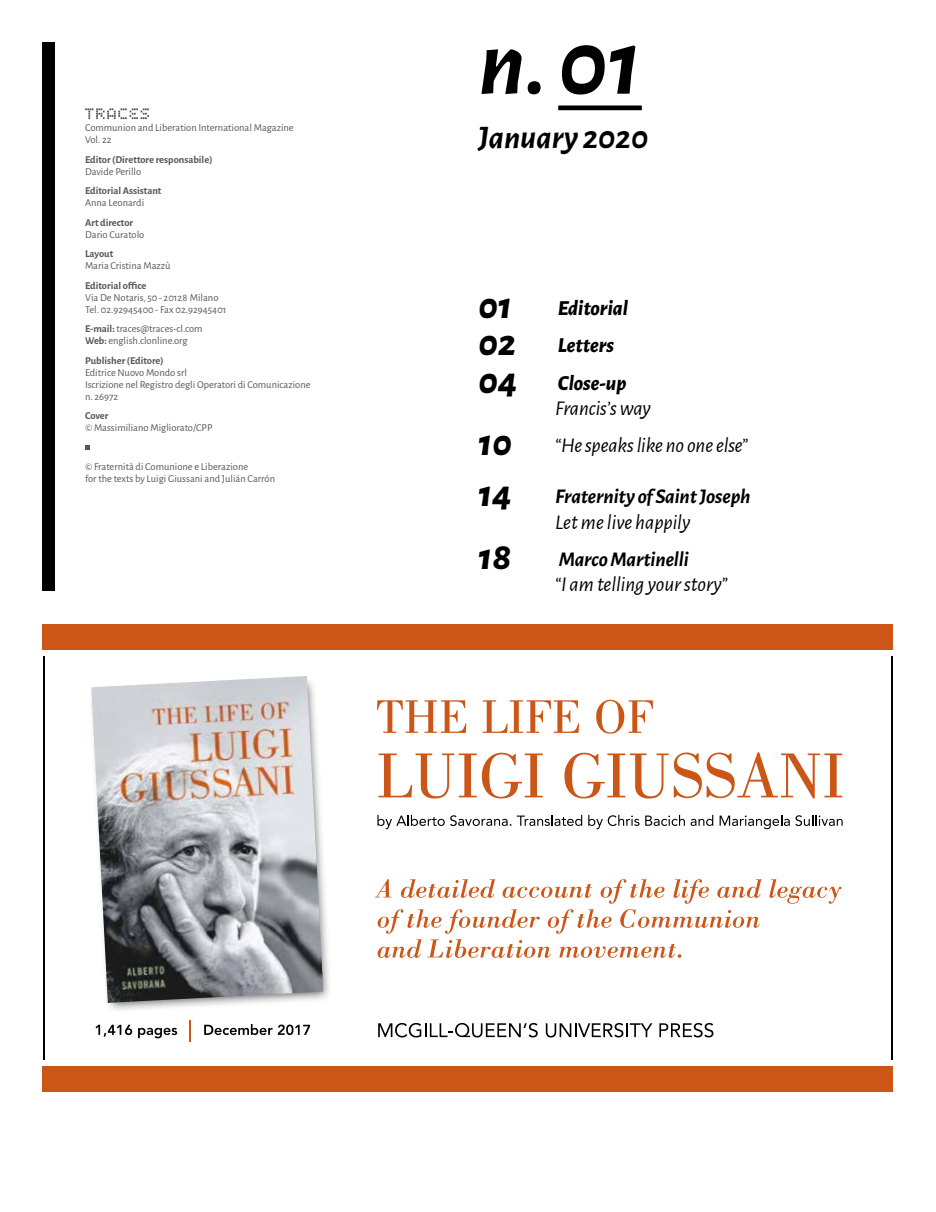
<style>
.page{position:relative;width:936px;height:1212px;background:#fff}
.page>*{position:absolute;margin:0;border:0;box-sizing:border-box;transform-origin:0 0}
.t1{font:italic 700 94.5px "Alegreya Sans";color:#000}
.t2{font:italic 800 37.5px "Alegreya Sans";color:#000}
.t3{font:italic 700 33px "Alegreya Sans";color:#000}
.t4{font:italic 21px/37.5px "Alegreya Sans";letter-spacing:-.005em;color:#000}
.t5{font:italic 700 21px/25.2px "Alegreya Sans";letter-spacing:-.005em;color:#000}
.t6{font:italic 800 21px/37.5px "Alegreya Sans";color:#000}
.t7{font:10.5px/12px "Alegreya Sans";color:#575756}
.t8{font:700 10.5px "Alegreya Sans";color:#575756}
.s1{font-weight:700}
.s2{font-size:37.5px}
.s3{font-weight:800;font-size:37.5px}
.s4{font-weight:400}
</style>
<div class="page">
<div style="left:43px;top:43px;width:12px;height:548px;background:#000"></div>
<div style="left:43px;top:624px;width:850px;height:26px;background:#cc5518"></div>
<div style="left:43px;top:1066px;width:850px;height:26px;background:#cc5518"></div>
<hr style="left:43px;top:656px;width:2px;height:404px;background:#000">
<hr style="left:891px;top:656px;width:1px;height:404px;background:#000">
<svg style="left:377px;top:700px;width:89px;height:33px"></svg>
<svg style="left:482px;top:700px;width:97px;height:33px"></svg>
<svg style="left:596px;top:700px;width:56px;height:34px"></svg>
<svg style="left:378px;top:753px;width:98px;height:45px"></svg>
<svg style="left:482px;top:753px;width:60px;height:45px"></svg>
<svg style="left:564px;top:752px;width:278px;height:46px"></svg>
<svg style="left:377px;top:815px;width:205px;height:14px"></svg>
<svg style="left:588px;top:815px;width:51px;height:14px"></svg>
<svg style="left:645px;top:815px;width:39px;height:11px"></svg>
<svg style="left:690px;top:815px;width:23px;height:11px"></svg>
<svg style="left:719px;top:815px;width:70px;height:14px"></svg>
<svg style="left:795px;top:815px;width:47px;height:11px"></svg>
<svg style="left:378px;top:1023px;width:159px;height:14px"></svg>
<svg style="left:545px;top:1023px;width:107px;height:14px"></svg>
<svg style="left:659px;top:1023px;width:54px;height:14px"></svg>
<img style="left:108px;top:873px;width:221px;height:137px">
<img style="left:91px;top:676px;width:232px;height:327px">
<svg style="left:95px;top:1025px;width:37px;height:12px"></svg>
<svg style="left:138px;top:1028px;width:39px;height:10px"></svg>
<svg style="left:204px;top:1024px;width:68px;height:11px"></svg>
<svg style="left:278px;top:1024px;width:32px;height:11px"></svg>
<hr style="left:189px;top:1020px;width:2px;height:22px;background:#cc5518">
<svg style="left:769px;top:879px;width:72px;height:25px"></svg>
<svg style="left:375px;top:879px;width:386px;height:79px"></svg>
<div style="left:558px;top:105px;width:83px;height:5px;background:#000"></div>
<svg style="left:85px;top:108px;width:64px;height:11px"></svg>
<svg style="left:85px;top:445px;width:5px;height:5px"></svg>
<p class="t7" style="left:85px;top:121px;width:210px">Communion and Liberation International Magazine<br>Vol. 22</p>
<p class="t8" style="left:85px;top:151px;width:129px">Editor (Direttore responsabile)</p>
<p class="t7" style="left:85px;top:165px;width:58px">Davide Perillo</p>
<p class="t8" style="left:85px;top:183px;width:78px">Editorial Assistant</p>
<p class="t7" style="left:85px;top:196px;width:61px">Anna Leonardi</p>
<p class="t8" style="left:85px;top:214px;width:50px">Art director</p>
<p class="t7" style="left:85px;top:228px;width:61px">Dario Curatolo</p>
<p class="t8" style="left:85px;top:246px;width:30px">Layout</p>
<p class="t7" style="left:85px;top:259px;width:87px">Maria Cristina Mazzù</p>
<p class="t8" style="left:85px;top:277px;width:63px">Editorial office</p>
<p class="t7" style="left:85px;top:291px;width:143px">Via De Notaris, 50 - 20128 Milano<br>Tel. 02.92945400 - Fax 02.92945401</p>
<p class="t7" style="left:85px;top:322px;width:119px"><span class="s1">E-mail:</span> traces@traces-cl.com<br><span class="s1">Web:</span> english.clonline.org</p>
<p class="t8" style="left:85px;top:352px;width:80px">Publisher (Editore)</p>
<p class="t7" style="left:85px;top:366px;width:227px">Editrice Nuovo Mondo srl<br>Iscrizione nel Registro degli Operatori di Comunicazione n. 26972</p>
<p class="t8" style="left:85px;top:408px;width:25px">Cover</p>
<p class="t7" style="left:85px;top:421px;width:129px">© Massimiliano Migliorato/CPP</p>
<p class="t7" style="left:85px;top:460px;width:191px">© Fraternità di Comunione e Liberazione<br>for the texts by Luigi Giussani and Julián Carrón</p>
<h1 class="t1" style="left:478px;top:-6px;width:165px">n. 01</h1>
<h3 class="t3" style="left:478px;top:113px;width:171px">January 2020</h3>
<h3 class="t6" style="left:478px;top:288px;width:151px"><span class="s2">01</span> Editorial<br><span class="s2">02</span> Letters<br><span class="s2">04</span> Close-up</h3>
<h3 class="t4" style="left:478px;top:388px;width:270px;text-indent:77px">Francis’s way<br><span class="s3">10</span> “He speaks like no one else”</h3>
<h3 class="t5" style="left:555px;top:483px;width:197px;text-indent:-77px"><span class="s3">14</span> Fraternity of Saint Joseph<br><span class="s4">Let me live happily</span></h3>
<h2 class="t2" style="left:478px;top:529px;width:34px">18</h2>
<h3 class="t5" style="left:559px;top:545px;width:131px">Marco Martinelli</h3>
<h3 class="t4" style="left:555px;top:565px;width:174px">“I am telling your story”</h3>
</div>
